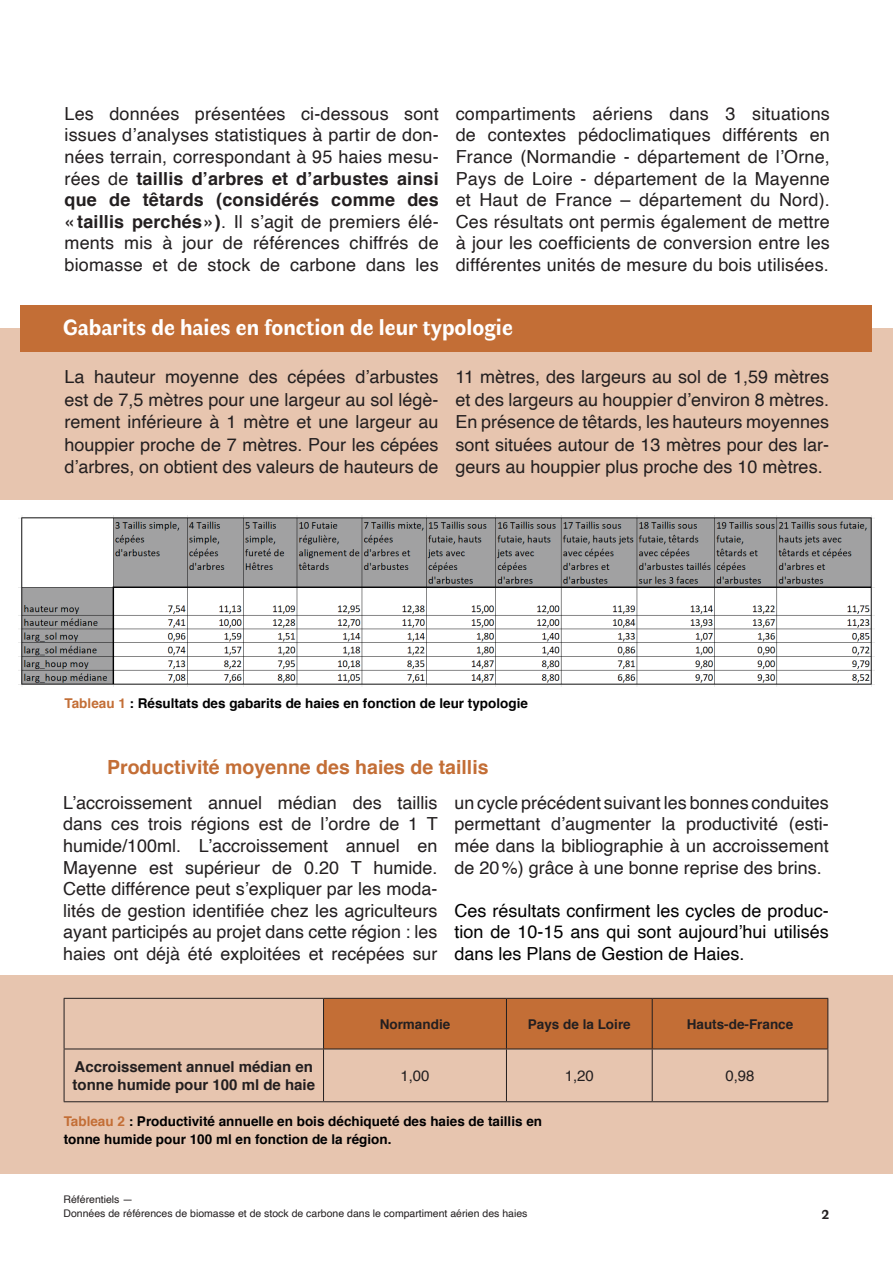
<style>
.page{position:relative;width:893px;height:1263px;background:#fff}
.page>*{position:absolute;margin:0;border:0;box-sizing:border-box;transform-origin:0 0}
.t1{font:700 22.5px "Faune Text";color:#fff}
.t2{font:700 19.5px "Helvetica";color:#c36e36}
.t3{font:18px/21.6px "Helvetica";color:#231f20;text-align:justify}
.t4{font:18px/21.6px "Helvetica";color:#000001;text-align:justify}
.t5{font:700 15px/18px "Helvetica";color:#231f20}
.t6{font:15px "Helvetica";color:#231f20}
.t7{font:700 13.5px/17.2px "Helvetica";color:#000001}
.t8{font:700 13.5px "Helvetica";color:#231f20}
.t9{font:700 13.5px "Faune Text";color:#231f20}
.t10{font:10.5px/14.5px "Helvetica";color:#231f20}
.s1{font-weight:700}
.s2{color:#c36e36}
</style>
<div class="page">
<div style="left:0;top:328px;width:893px;height:171px;background:#e7c5af"></div>
<div style="left:0;top:975px;width:893px;height:199px;background:#e7c5af"></div>
<div style="left:21px;top:305px;width:851px;height:46px;background:#c36e36"></div>
<img style="left:19px;top:516px;width:855px;height:171px">
<div style="left:324px;top:999px;width:503px;height:49px;background:#c36e36"></div>
<hr style="left:64px;top:998px;width:260px;height:1px;background:#231f20">
<hr style="left:324px;top:998px;width:182px;height:1px;background:#231f20">
<hr style="left:323px;top:999px;width:1px;height:49px;background:#231f20">
<hr style="left:506px;top:998px;width:146px;height:1px;background:#231f20">
<hr style="left:506px;top:999px;width:1px;height:49px;background:#231f20">
<hr style="left:652px;top:998px;width:176px;height:1px;background:#231f20">
<hr style="left:652px;top:999px;width:1px;height:49px;background:#231f20">
<hr style="left:64px;top:1048px;width:260px;height:1px;background:#231f20">
<hr style="left:324px;top:1048px;width:182px;height:1px;background:#231f20">
<hr style="left:323px;top:1049px;width:1px;height:52px;background:#231f20">
<hr style="left:506px;top:1048px;width:146px;height:1px;background:#231f20">
<hr style="left:506px;top:1049px;width:1px;height:52px;background:#231f20">
<hr style="left:652px;top:1048px;width:176px;height:1px;background:#231f20">
<hr style="left:652px;top:1049px;width:1px;height:52px;background:#231f20">
<hr style="left:827px;top:999px;width:1px;height:49px;background:#231f20">
<hr style="left:827px;top:1049px;width:1px;height:52px;background:#231f20">
<hr style="left:64px;top:1101px;width:260px;height:1px;background:#231f20">
<hr style="left:324px;top:1101px;width:182px;height:1px;background:#231f20">
<hr style="left:506px;top:1101px;width:146px;height:1px;background:#231f20">
<hr style="left:652px;top:1101px;width:176px;height:1px;background:#231f20">
<hr style="left:64px;top:999px;width:1px;height:49px;background:#231f20">
<hr style="left:64px;top:1049px;width:1px;height:52px;background:#231f20">
<p class="t3" style="left:65px;top:103px;width:376px">Les données présentées ci-dessous sont issues d’analyses statistiques à partir de don&shy;nées terrain, correspondant à 95 haies mesu&shy;rées de <span class="s1">taillis d’arbres et d’arbustes ainsi que de têtards (considérés comme des « taillis perchés »)</span>. Il s’agit de premiers élé&shy;ments mis à jour de références chiffrés de biomasse et de stock de carbone dans les</p>
<p class="t3" style="left:456px;top:103px;width:376px">compartiments aériens dans 3 situations de contextes pédoclimatiques différents en France (Normandie - département de l’Orne, Pays de Loire - département de la Mayenne et Haut de France – département du Nord).<br>Ces résultats ont permis également de mettre à jour les coefficients de conversion entre les différentes unités de mesure du bois utilisées.</p>
<p class="t1" style="left:63px;top:312px;width:451px">Gabarits de haies en fonction de leur typologie</p>
<p class="t3" style="left:65px;top:366px;width:375px;line-height:22.5px">La hauteur moyenne des cépées d’arbustes est de 7,5 mètres pour une largeur au sol légè&shy;rement inférieure à 1 mètre et une largeur au houppier proche de 7 mètres. Pour les cépées d’arbres, on obtient des valeurs de hauteurs de</p>
<p class="t3" style="left:455px;top:366px;width:375px;line-height:22.5px">11 mètres, des largeurs au sol de 1,59 mètres et des largeurs au houppier d’environ 8 mètres.<br>En présence de têtards, les hauteurs moyennes sont situées autour de 13 mètres pour des lar&shy;geurs au houppier plus proche des 10 mètres.</p>
<p class="t7" style="left:65px;top:695px;width:465px"><span class="s2">Tableau 1</span> : Résultats des gabarits de haies en fonction de leur typologie</p>
<p class="t2" style="left:107px;top:751px;width:383px">Productivité moyenne des haies de taillis</p>
<p class="t3" style="left:63px;top:792px;width:376px">L’accroissement annuel médian des taillis dans ces trois régions est de l’ordre de 1 T humide/100ml. L’accroissement annuel en Mayenne est supérieur de 0.20 T humide.<br>Cette différence peut s’expliquer par les moda&shy;lités de gestion identifiée chez les agriculteurs ayant participés au projet dans cette région : les haies ont déjà été exploitées et recépées sur</p>
<p class="t3" style="left:454px;top:792px;width:376px">un cycle précédent suivant les bonnes conduites permettant d’augmenter la productivité (esti&shy;mée dans la bibliographie à un accroissement de 20%) grâce à une bonne reprise des brins.</p>
<p class="t4" style="left:454px;top:900px;width:376px">Ces résultats confirment les cycles de produc&shy;tion de 10-15 ans qui sont aujourd’hui utilisés dans les Plans de Gestion de Haies.</p>
<p class="t8" style="left:380px;top:1013px;width:72px">Normandie</p>
<p class="t8" style="left:528px;top:1013px;width:104px">Pays de la Loire</p>
<p class="t8" style="left:687px;top:1013px;width:108px">Hauts-de-France</p>
<p class="t5" style="left:73px;top:1058px;width:244px">Accroissement annuel médian en tonne humide pour 100 ml de haie</p>
<p class="t6" style="left:400px;top:1064px;width:31px">1,00</p>
<p class="t6" style="left:565px;top:1064px;width:31px">1,20</p>
<p class="t6" style="left:725px;top:1064px;width:31px">0,98</p>
<p class="t7" style="left:64px;top:1113px;width:480px"><span class="s2">Tableau 2</span> : Productivité annuelle en bois déchiqueté des haies de taillis en tonne humide pour 100 ml en fonction de la région.</p>
<p class="t10" style="left:64px;top:1192px;width:465px">Référentiels —<br>Données de références de biomasse et de stock de carbone dans le compartiment aérien des haies</p>
<p class="t9" style="left:821px;top:1205px;width:9px">2</p>
</div>
